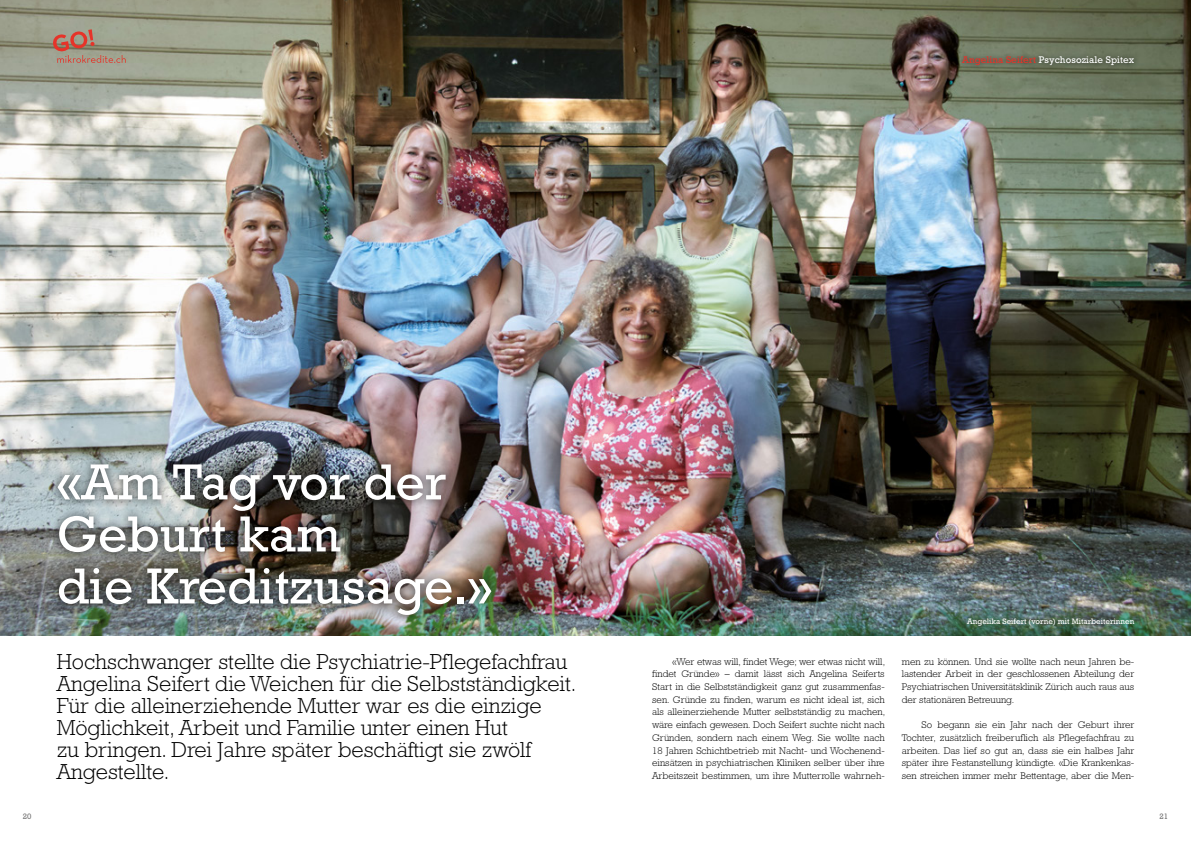
<style>
.page{position:relative;width:1191px;height:842px;background:#fff}
.page>*{position:absolute;margin:0;border:0;box-sizing:border-box;transform-origin:0 0}
.t1{font:51.5px/52px "Rockwell Std";color:#fff}
.t2{font:300 22px/22px "Rockwell Std";color:#000}
.t3{font:300 9.8px/12.7px "Rockwell Std";color:#000;text-align:justify}
.t4{font:9.8px "Rockwell Std";letter-spacing:.01em;color:#fff}
.t5{font:8px "Rockwell Std";color:#fff}
.t6{font:8px "Rockwell Std";color:#706f6f}
.s1{color:#e63329}
</style>
<div class="page">
<img style="left:0;top:0;width:1191px;height:635px">
<div style="left:49px;top:455px;width:451px;height:169px;background:#000;opacity:.75"></div>
<div style="left:956px;top:50px;width:184px;height:22px;background:#000;opacity:.75"></div>
<svg style="left:52px;top:29px;width:74px;height:34px"></svg>
<p class="t4" style="left:962px;top:54px;width:174px"><span class="s1">Angelina Seifert</span> Psychosoziale Spitex</p>
<h1 class="t1" style="left:57px;top:456px;width:437px">«Am Tag vor der<br>Geburt kam<br>die Kreditzusage.»</h1>
<p class="t2" style="left:57px;top:651px;width:521px">Hochschwanger stellte die Psychiatrie-Pflegefachfrau Angelina Seifert die Weichen für die Selbstständigkeit.<br>Für die alleinerziehende Mutter war es die einzige Möglichkeit, Arbeit und Familie unter einen Hut<br>zu bringen. Drei Jahre später beschäftigt sie zwölf Angestellte.</p>
<p class="t5" style="left:967px;top:617px;width:168px">Angelika Seifert (vorne) mit Mitarbeiterinnen</p>
<p class="t3" style="left:652px;top:655px;width:234px;text-indent:20px">«Wer etwas will, findet Wege; wer etwas nicht will, findet Gründe» – damit lässt sich Angelina Seiferts Start in die Selbstständigkeit ganz gut zusammenfas&shy;sen. Gründe zu finden, warum es nicht ideal ist, sich als alleinerziehende Mutter selbstständig zu machen, wäre einfach gewesen. Doch Seifert suchte nicht nach Gründen, sondern nach einem Weg. Sie wollte nach 18 Jahren Schichtbetrieb mit Nacht- und Wochenend&shy;einsätzen in psychiatrischen Kliniken selber über ihre Arbeitszeit bestimmen, um ihre Mutterrolle wahrneh-</p>
<p class="t3" style="left:901px;top:655px;width:234px">men zu können. Und sie wollte nach neun Jahren be&shy;lastender Arbeit in der geschlossenen Abteilung der Psychiatrischen Universitätsklinik Zürich auch raus aus der stationären Betreuung.</p>
<p class="t3" style="left:901px;top:718px;width:234px;text-indent:20px">So begann sie ein Jahr nach der Geburt ihrer Tochter, zusätzlich freiberuflich als Pflegefachfrau zu arbeiten. Das lief so gut an, dass sie ein halbes Jahr später ihre Festanstellung kündigte. «Die Krankenkas&shy;sen streichen immer mehr Bettentage, aber die Men-</p>
<p class="t6" style="left:23px;top:812px;width:10px">20</p>
<p class="t6" style="left:1159px;top:812px;width:10px">21</p>
</div>
